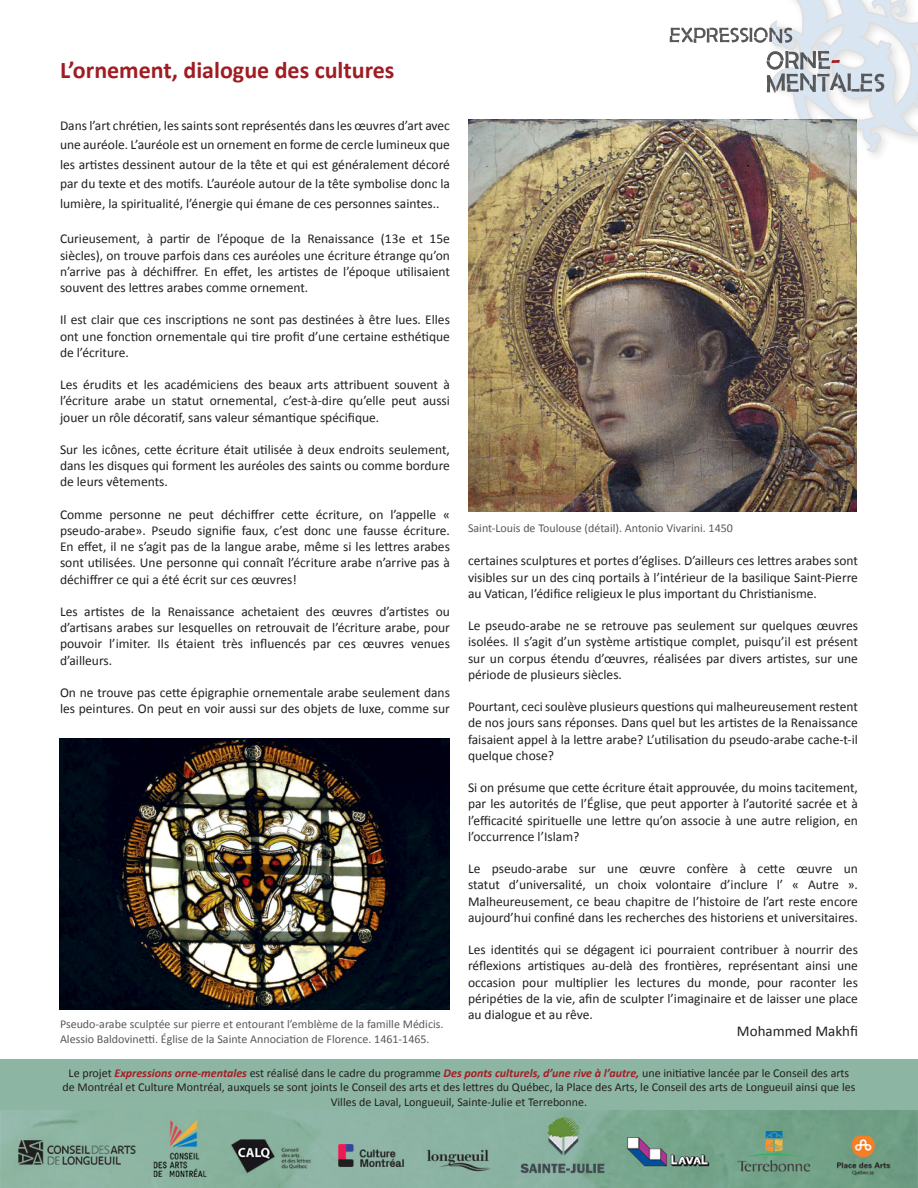
<style>
.page{position:relative;width:918px;height:1188px;background:#fff}
.page>*{position:absolute;margin:0;border:0;box-sizing:border-box;transform-origin:0 0}
.t1{font:700 24px "Calibri";color:#9f1c23}
.t2{font:15px "Calibri";color:#231f20}
.t3{font:13.5px/16.2px "Calibri";color:#231f20;text-align:justify}
.t4{font:12px/14.4px "Calibri";color:#231f20;text-align:center}
.t5{font:12px "Calibri";color:#57585a}
.s1{font-weight:700;font-style:italic;color:#a51d24}
</style>
<div class="page">
<img style="left:0;top:1110px;width:918px;height:78px">
<div style="left:0;top:1059px;width:918px;height:51px;background:#8cb5a3"></div>
<svg style="left:670px;top:0;width:248px;height:166px"></svg>
<img style="left:468px;top:119px;width:388px;height:392px">
<img style="left:60px;top:738px;width:390px;height:271px">
<p class="t1" style="left:60px;top:55px;width:336px">L’ornement, dialogue des cultures</p>
<p class="t3" style="left:60px;top:115px;width:392px;line-height:19.5px">Dans l’art chrétien, les saints sont représentés dans les œuvres d’art avec une auréole. L’auréole est un ornement en forme de cercle lumineux que les artistes dessinent autour de la tête et qui est généralement décoré par du texte et des motifs. L’auréole autour de la tête symbolise donc la lumière, la spiritualité, l’énergie qui émane de ces personnes saintes..</p>
<p class="t3" style="left:60px;top:231px;width:392px">Curieusement, à partir de l’époque de la Renaissance (13e et 15e siècles), on trouve parfois dans ces auréoles une écriture étrange qu’on n’arrive pas à déchiffrer. En effet, les artistes de l’époque utilisaient souvent des lettres arabes comme ornement.</p>
<p class="t3" style="left:60px;top:312px;width:391px">Il est clair que ces inscriptions ne sont pas destinées à être lues. Elles ont une fonction ornementale qui tire profit d’une certaine esthétique de l’écriture.</p>
<p class="t3" style="left:60px;top:377px;width:391px">Les érudits et les académiciens des beaux arts attribuent souvent à l’écriture arabe un statut ornemental, c’est-à-dire qu’elle peut aussi jouer un rôle décoratif, sans valeur sémantique spécifique.</p>
<p class="t3" style="left:60px;top:441px;width:392px">Sur les icônes, cette écriture était utilisée à deux endroits seulement, dans les disques qui forment les auréoles des saints ou comme bordure de leurs vêtements.</p>
<p class="t3" style="left:60px;top:506px;width:392px">Comme personne ne peut déchiffrer cette écriture, on l’appelle « pseudo-arabe». Pseudo signifie faux, c’est donc une fausse écriture.<br>En effet, il ne s’agit pas de la langue arabe, même si les lettres arabes sont utilisées. Une personne qui connaît l’écriture arabe n’arrive pas à déchiffrer ce qui a été écrit sur ces œuvres!</p>
<p class="t3" style="left:60px;top:603px;width:392px">Les artistes de la Renaissance achetaient des œuvres d’artistes ou d’artisans arabes sur lesquelles on retrouvait de l’écriture arabe, pour pouvoir l’imiter. Ils étaient très influencés par ces œuvres venues d’ailleurs.</p>
<p class="t3" style="left:60px;top:684px;width:391px">On ne trouve pas cette épigraphie ornementale arabe seulement dans les peintures. On peut en voir aussi sur des objets de luxe, comme sur</p>
<p class="t5" style="left:468px;top:520px;width:266px">Saint-Louis de Toulouse (détail). Antonio Vivarini. 1450</p>
<p class="t3" style="left:468px;top:553px;width:392px">certaines sculptures et portes d’églises. D’ailleurs ces lettres arabes sont visibles sur un des cinq portails à l’intérieur de la basilique Saint-Pierre au Vatican, l’édifice religieux le plus important du Christianisme.</p>
<p class="t3" style="left:468px;top:618px;width:392px">Le pseudo-arabe ne se retrouve pas seulement sur quelques œuvres isolées. Il s’agit d’un système artistique complet, puisqu’il est présent sur un corpus étendu d’œuvres, réalisées par divers artistes, sur une période de plusieurs siècles.</p>
<p class="t3" style="left:468px;top:699px;width:391px">Pourtant, ceci soulève plusieurs questions qui malheureusement restent de nos jours sans réponses. Dans quel but les artistes de la Renaissance faisaient appel à la lettre arabe? L’utilisation du pseudo-arabe cache-t-il quelque chose?</p>
<p class="t3" style="left:468px;top:780px;width:392px">Si on présume que cette écriture était approuvée, du moins tacitement, par les autorités de l’Église, que peut apporter à l’autorité sacrée et à l’efficacité spirituelle une lettre qu’on associe à une autre religion, en l’occurrence l’Islam?</p>
<p class="t3" style="left:468px;top:861px;width:392px">Le pseudo-arabe sur une œuvre confère à cette œuvre un statut d’universalité, un choix volontaire d’inclure l’ « Autre ».<br>Malheureusement, ce beau chapitre de l’histoire de l’art reste encore aujourd’hui confiné dans les recherches des historiens et universitaires.</p>
<p class="t3" style="left:468px;top:942px;width:391px">Les identités qui se dégagent ici pourraient contribuer à nourrir des réflexions artistiques au-delà des frontières, représentant ainsi une occasion pour multiplier les lectures du monde, pour raconter les péripéties de la vie, afin de sculpter l’imaginaire et de laisser une place au dialogue et au rêve.</p>
<p class="t2" style="left:737px;top:1022px;width:123px">Mohammed Makhfi</p>
<p class="t5" style="left:60px;top:1017px;width:385px">Pseudo-arabe sculptée sur pierre et entourant l’emblème de la famille Médicis.</p>
<p class="t5" style="left:60px;top:1031px;width:371px">Alessio Baldovinetti. Église de la Sainte Annociation de Florence. 1461-1465.</p>
<p class="t4" style="left:63px;top:1066px;width:794px">Le projet <span class="s1">Expressions orne-mentales</span> est réalisé dans le cadre du programme <span class="s1">Des ponts culturels, d’une rive à l’autre,</span> une initiative lancée par le Conseil des arts de Montréal et Culture Montréal, auxquels se sont joints le Conseil des arts et des lettres du Québec, la Place des Arts, le Conseil des arts de Longueuil ainsi que les<br>Villes de Laval, Longueuil, Sainte-Julie et Terrebonne.</p>
</div>
